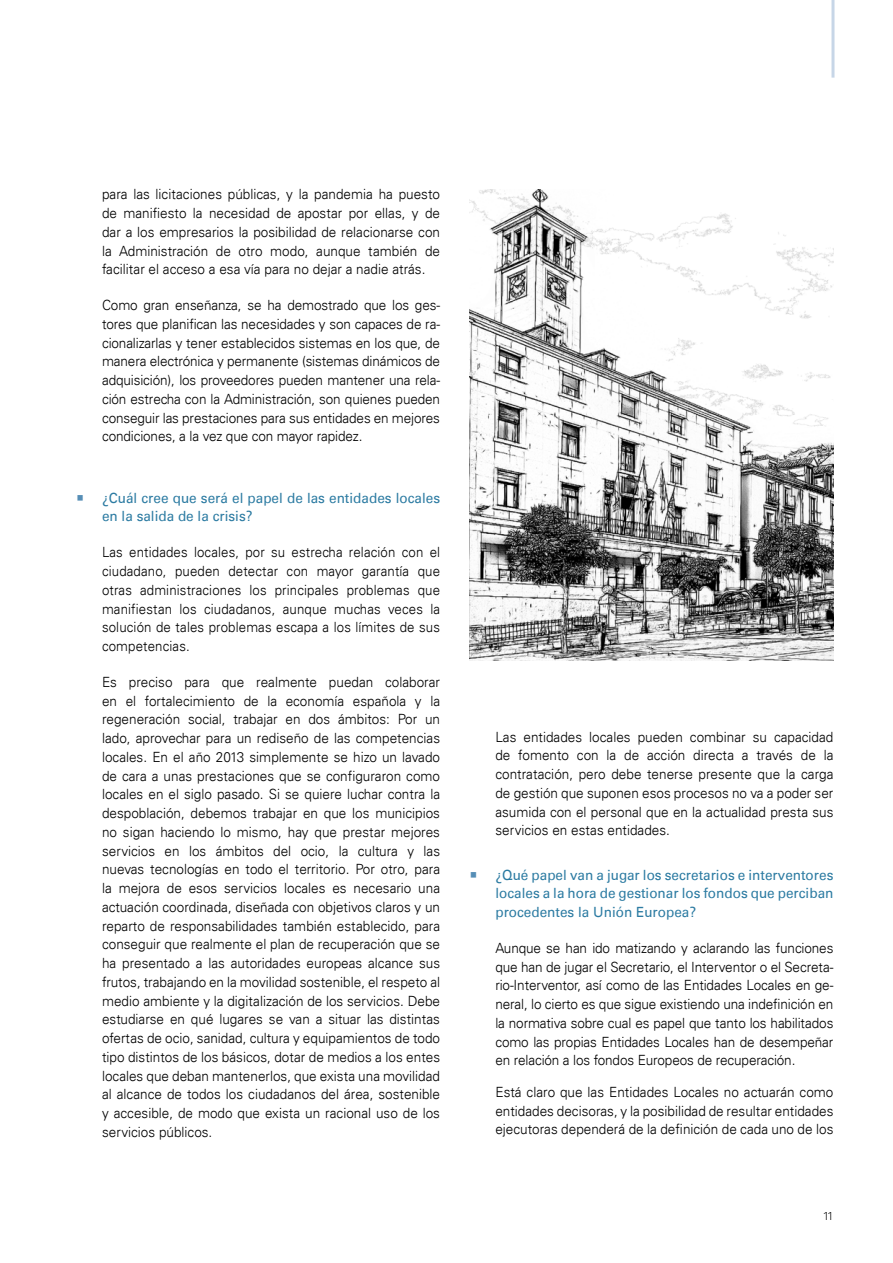
<style>
.page{position:relative;width:893px;height:1263px;background:#fff}
.page>*{position:absolute;margin:0;border:0;box-sizing:border-box;transform-origin:0 0}
.t1{font:300 14.1px/18.8px "Univers LT";color:#000;text-align:justify;scale:.96 1}
.t2{font:300 14.1px/18.8px "Univers LT";color:#000;text-align:justify;scale:.94 1}
.t3{font:14.1px/18.8px "Univers LT";color:#2c7ba2;scale:.96 1}
.t4{font:12px "Fira Sans OT Light";color:#000}
.s1{color:#568eb6}
</style>
<div class="page">
<hr style="left:831px;top:0;width:3px;height:78px;background:#c7d6e7">
<img style="left:470px;top:189px;width:363px;height:471px">
<p class="t1" style="left:102px;top:185px;width:354px">para las licitaciones públicas, y la pandemia ha puesto de manifiesto la necesidad de apostar por ellas, y de dar a los empresarios la posibilidad de relacionarse con la Administración de otro modo, aunque también de facilitar el acceso a esa vía para no dejar a nadie atrás.</p>
<p class="t1" style="left:102px;top:296px;width:354px">Como gran enseñanza, se ha demostrado que los ges&shy;tores que planifican las necesidades y son capaces de ra&shy;cionalizarlas y tener establecidos sistemas en los que, de manera electrónica y permanente (sistemas dinámicos de adquisición), los proveedores pueden mantener una rela&shy;ción estrecha con la Administración, son quienes pueden conseguir las prestaciones para sus entidades en mejores condiciones, a la vez que con mayor rapidez.</p>
<p class="t3" style="left:102px;top:488px;width:354px;text-indent:-26px"><span class="s1">○</span> ¿Cuál cree que será el papel de las entidades locales en la salida de la crisis?</p>
<p class="t2" style="left:102px;top:543px;width:361px">Las entidades locales, por su estrecha relación con el ciudadano, pueden detectar con mayor garantía que otras administraciones los principales problemas que manifiestan los ciudadanos, aunque muchas veces la solución de tales problemas escapa a los límites de sus competencias.</p>
<p class="t1" style="left:102px;top:672px;width:354px">Es preciso para que realmente puedan colaborar en el fortalecimiento de la economía española y la regeneración social, trabajar en dos ámbitos: Por un lado, aprovechar para un rediseño de las competencias locales. En el año 2013 simplemente se hizo un lavado de cara a unas prestaciones que se configuraron como locales en el siglo pasado. Si se quiere luchar contra la despoblación, debemos trabajar en que los municipios no sigan haciendo lo mismo, hay que prestar mejores servicios en los ámbitos del ocio, la cultura y las nuevas tecnologías en todo el territorio. Por otro, para la mejora de esos servicios locales es necesario una actuación coordinada, diseñada con objetivos claros y un reparto de responsabilidades también establecido, para conseguir que realmente el plan de recuperación que se ha presentado a las autoridades europeas alcance sus frutos, trabajando en la movilidad sostenible, el respeto al medio ambiente y la digitalización de los servicios. Debe estudiarse en qué lugares se van a situar las distintas ofertas de ocio, sanidad, cultura y equipamientos de todo tipo distintos de los básicos, dotar de medios a los entes locales que deban mantenerlos, que exista una movilidad al alcance de todos los ciudadanos del área, sostenible y accesible, de modo que exista un racional uso de los servicios públicos.</p>
<p class="t1" style="left:495px;top:727px;width:354px">Las entidades locales pueden combinar su capacidad de fomento con la de acción directa a través de la contratación, pero debe tenerse presente que la carga de gestión que suponen esos procesos no va a poder ser asumida con el personal que en la actualidad presta sus servicios en estas entidades.</p>
<p class="t3" style="left:495px;top:865px;width:354px;text-align:justify;text-indent:-26px"><span class="s1">○</span> ¿Qué papel van a jugar los secretarios e interventores locales a la hora de gestionar los fondos que perciban procedentes la Unión Europea?</p>
<p class="t1" style="left:495px;top:939px;width:354px">Aunque se han ido matizando y aclarando las funciones que han de jugar el Secretario, el Interventor o el Secreta&shy;rio-Interventor, así como de las Entidades Locales en ge&shy;neral, lo cierto es que sigue existiendo una indefinición en la normativa sobre cual es papel que tanto los habilitados como las propias Entidades Locales han de desempeñar en relación a los fondos Europeos de recuperación.</p>
<p class="t1" style="left:495px;top:1082px;width:354px">Está claro que las Entidades Locales no actuarán como entidades decisoras, y la posibilidad de resultar entidades ejecutoras dependerá de la definición de cada uno de los</p>
<p class="t4" style="left:824px;top:1207px;width:10px">11</p>
</div>
